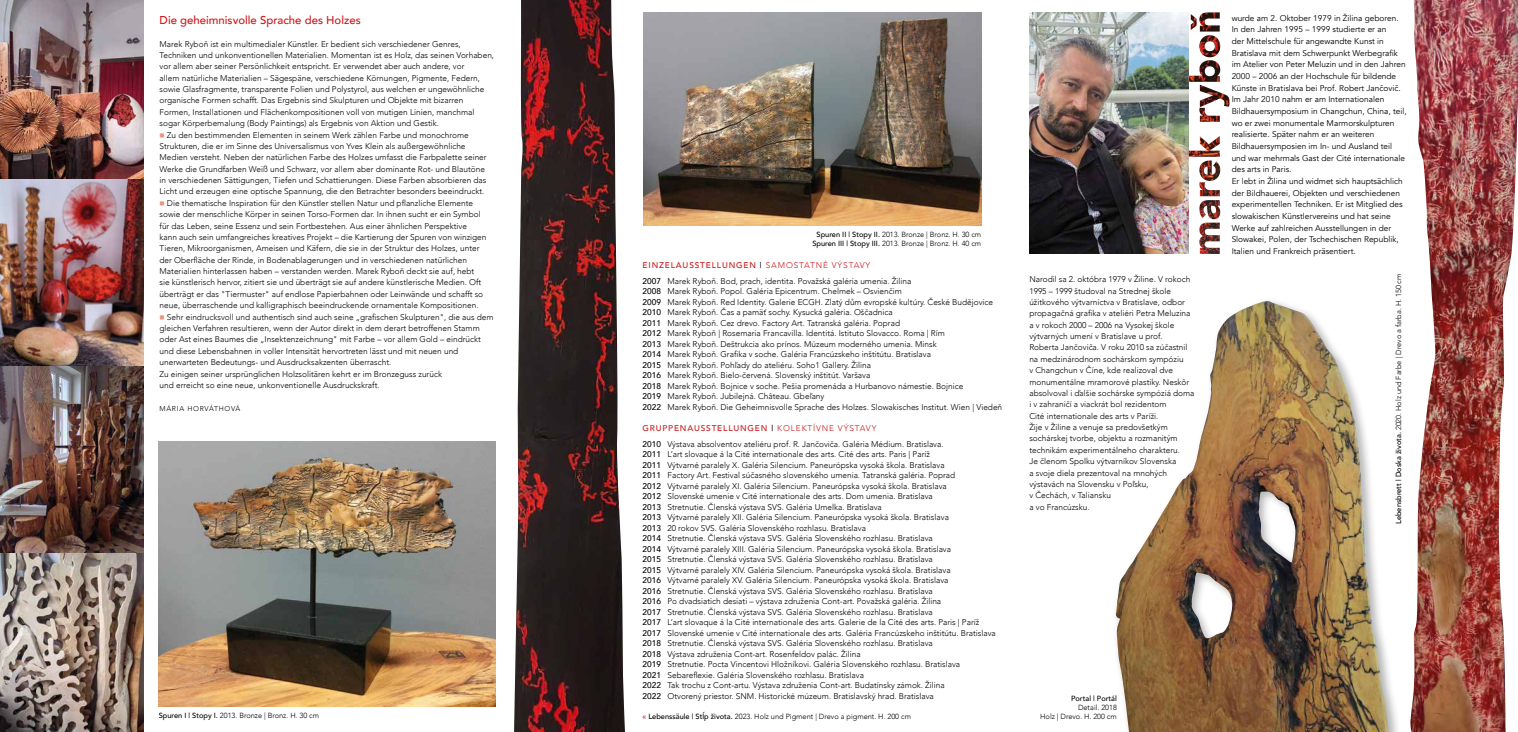
<style>
.page{position:relative;width:1518px;height:732px;background:#fff}
.page>*{position:absolute;margin:0;border:0;box-sizing:border-box;transform-origin:0 0}
.t1{font:500 11.38px "Avenir";color:#cd171a}
.t2{font:300 8.31px/11.4px "Avenir";color:#000}
.t3{font:8.31px/11.6px "Avenir";color:#000}
.t4{font:300 7.44px/8.8px "Avenir";color:#000;text-align:center}
.t5{font:500 7.44px "Avenir";color:#000}
.t6{font:300 7px "Avenir";letter-spacing:.1em;color:#000}
.s1{color:#e7967b}
.s2{font-weight:500}
.s3{font-weight:500;color:#cd171a}
.s4{color:#cd171a}
</style>
<div class="page">
<img style="left:1029px;top:12px;width:160px;height:242px">
<img style="left:644px;top:12px;width:337px;height:214px">
<img style="left:1199px;top:170px;width:22px;height:84px">
<img style="left:1189px;top:12px;width:41px;height:158px">
<img style="left:1410px;top:0;width:108px;height:732px">
<img style="left:1115px;top:301px;width:274px;height:431px">
<img style="left:0;top:0;width:144px;height:178px">
<img style="left:0;top:180px;width:144px;height:185px">
<img style="left:0;top:367px;width:144px;height:185px">
<img style="left:0;top:554px;width:144px;height:178px">
<img style="left:159px;top:441px;width:336px;height:266px">
<img style="left:514px;top:0;width:111px;height:732px">
<h1 class="t1" style="left:160px;top:10px;width:203px">Die geheimnisvolle Sprache des Holzes</h1>
<p class="t2" style="left:160px;top:38px;width:336px">Marek Ryboň ist ein multimedialer Künstler. Er bedient sich verschiedener Genres, Techniken und unkonventionellen Materialien. Momentan ist es Holz, das seinen Vorhaben, vor allem aber seiner Persönlichkeit entspricht. Er verwendet aber auch andere, vor<br>allem natürliche Materialien – Sägespäne, verschiedene Körnungen, Pigmente, Federn, sowie Glasfragmente, transparente Folien und Polystyrol, aus welchen er ungewöhnliche organische Formen schafft. Das Ergebnis sind Skulpturen und Objekte mit bizarren Formen, Installationen und Flächenkompositionen voll von mutigen Linien, manchmal sogar Körperbemalung (Body Paintings) als Ergebnis von Aktion und Gestik.</p>
<p class="t2" style="left:160px;top:129px;width:329px"><span class="s1">■</span> Zu den bestimmenden Elementen in seinem Werk zählen Farbe und monochrome Strukturen, die er im Sinne des Universalismus von Yves Klein als außergewöhnliche Medien versteht. Neben der natürlichen Farbe des Holzes umfasst die Farbpalette seiner Werke die Grundfarben Weiß und Schwarz, vor allem aber dominante Rot- und Blautöne in verschiedenen Sättigungen, Tiefen und Schattierungen. Diese Farben absorbieren das Licht und erzeugen eine optische Spannung, die den Betrachter besonders beeindruckt.</p>
<p class="t2" style="left:160px;top:197px;width:328px"><span class="s1">■</span> Die thematische Inspiration für den Künstler stellen Natur und pflanzliche Elemente sowie der menschliche Körper in seinen Torso-Formen dar. In ihnen sucht er ein Symbol für das Leben, seine Essenz und sein Fortbestehen. Aus einer ähnlichen Perspektive kann auch sein umfangreiches kreatives Projekt – die Kartierung der Spuren von winzigen Tieren, Mikroorganismen, Ameisen und Käfern, die sie in der Struktur des Holzes, unter der Oberfläche der Rinde, in Bodenablagerungen und in verschiedenen natürlichen Materialien hinterlassen haben – verstanden werden. Marek Ryboň deckt sie auf, hebt sie künstlerisch hervor, zitiert sie und überträgt sie auf andere künstlerische Medien. Oft überträgt er das "Tiermuster" auf endlose Papierbahnen oder Leinwände und schafft so neue, überraschende und kalligraphisch beeindruckende ornamentale Kompositionen.</p>
<p class="t2" style="left:160px;top:311px;width:336px"><span class="s1">■</span> Sehr eindrucksvoll und authentisch sind auch seine „grafischen Skulpturen", die aus dem gleichen Verfahren resultieren, wenn der Autor direkt in dem derart betroffenen Stamm oder Ast eines Baumes die „Insektenzeichnung" mit Farbe – vor allem Gold – eindrückt und diese Lebensbahnen in voller Intensität hervortreten lässt und mit neuen und unerwarteten Bedeutungs- und Ausdrucksakzenten überrascht.<br>Zu einigen seiner ursprünglichen Holzsolitären kehrt er im Bronzeguss zurück<br>und erreicht so eine neue, unkonventionelle Ausdruckskraft.</p>
<p class="t6" style="left:160px;top:404px;width:82px">MÁRIA HORVÁTHOVÁ</p>
<p class="t4" style="left:812px;top:230px;width:170px"><span class="s2">Spuren II | Stopy II.</span> 2013. Bronze | Bronz. H. 30 cm<br><span class="s2">Spuren III | Stopy III.</span> 2013. Bronze | Bronz. H. 40 cm</p>
<p class="t2" style="left:643px;top:257px;width:270px;line-height:15.8px"><span class="s3">EINZELAUSSTELLUNGEN</span> <span class="s2">|</span> <span class="s4">SAMOSTATNÉ VÝSTAVY<br></span><span class="s2">2007</span> Marek Ryboň. Bod, prach, identita. Považská galéria umenia. Žilina</p>
<p class="t2" style="left:643px;top:286px;width:361px;line-height:10.5px"><span class="s2">2008</span> Marek Ryboň. Popol. Galéria Epicentrum. Chelmek – Osvienčim<br><span class="s2">2009</span> Marek Ryboň. Red Identity. Galerie ECGH. Zlatý dům evropské kultúry. České Budějovice <span class="s2">2010</span> Marek Ryboň. Čas a pamäť sochy. Kysucká galéria. Oščadnica<br><span class="s2">2011</span> Marek Ryboň. Cez drevo. Factory Art. Tatranská galéria. Poprad<br><span class="s2">2012</span> Marek Ryboň | Rosemaria Francavilla. Identitá. Istituto Slovacco. Roma | Rím<br><span class="s2">2013</span> Marek Ryboň. Deštrukcia ako prínos. Múzeum moderného umenia. Minsk<br><span class="s2">2014</span> Marek Ryboň. Grafika v soche. Galéria Francúzskeho inštitútu. Bratislava<br><span class="s2">2015</span> Marek Ryboň. Pohľady do ateliéru. Soho1 Gallery. Žilina<br><span class="s2">2016</span> Marek Ryboň. Bielo-červená. Slovenský inštitút. Varšava<br><span class="s2">2018</span> Marek Ryboň. Bojnice v soche. Pešia promenáda a Hurbanovo námestie. Bojnice<br><span class="s2">2019</span> Marek Ryboň. Jubilejná. Château. Gbeľany<br><span class="s2">2022</span> Marek Ryboň. Die Geheimnisvolle Sprache des Holzes. Slowakisches Institut. Wien | Viedeň</p>
<p class="t2" style="left:643px;top:420px;width:302px;line-height:15.8px"><span class="s3">GRUPPENAUSSTELLUNGEN</span> <span class="s2">|</span> <span class="s4">KOLEKTÍVNE VÝSTAVY<br></span><span class="s2">2010</span> Výstava absolventov ateliéru prof. R. Jančoviča. Galéria Médium. Bratislava.</p>
<p class="t2" style="left:643px;top:449px;width:355px;line-height:10.5px"><span class="s2">2011</span> L’art slovaque á la Cité internationale des arts. Cité des arts. Paris | Paríž<br><span class="s2">2011</span> Výtvarné paralely X. Galéria Silencium. Paneurópska vysoká škola. Bratislava<br><span class="s2">2011</span> Factory Art. Festival súčasného slovenského umenia. Tatranská galéria. Poprad<br><span class="s2">2012</span> Výtvarné paralely XI. Galéria Silencium. Paneurópska vysoká škola. Bratislava<br><span class="s2">2012</span> Slovenské umenie v Cité internationale des arts. Dom umenia. Bratislava<br><span class="s2">2013</span> Stretnutie. Členská výstava SVS. Galéria Umelka. Bratislava<br><span class="s2">2013</span> Výtvarné paralely XII. Galéria Silencium. Paneurópska vysoká škola. Bratislava<br><span class="s2">2013</span> 20 rokov SVS. Galéria Slovenského rozhlasu. Bratislava<br><span class="s2">2014</span> Stretnutie. Členská výstava SVS. Galéria Slovenského rozhlasu. Bratislava<br><span class="s2">2014</span> Výtvarné paralely XIII. Galéria Silencium. Paneurópska vysoká škola. Bratislava<br><span class="s2">2015</span> Stretnutie. Členská výstava SVS. Galéria Slovenského rozhlasu. Bratislava<br><span class="s2">2015</span> Výtvarné paralely XIV. Galéria Silencium. Paneurópska vysoká škola. Bratislava<br><span class="s2">2016</span> Výtvarné paralely XV. Galéria Silencium. Paneurópska vysoká škola. Bratislava<br><span class="s2">2016</span> Stretnutie. Členská výstava SVS. Galéria Slovenského rozhlasu. Bratislava<br><span class="s2">2016</span> Po dvadsiatich desiati – výstava združenia Cont-art. Považská galéria. Žilina<br><span class="s2">2017</span> Stretnutie. Členská výstava SVS. Galéria Slovenského rozhlasu. Bratislava<br><span class="s2">2017</span> L’art slovaque á la Cité internationale des arts. Galerie de la Cité des arts. Paris | Paríž <span class="s2">2017</span> Slovenské umenie v Cité internationale des arts. Galéria Francúzskeho inštitútu. Bratislava <span class="s2">2018</span> Stretnutie. Členská výstava SVS. Galéria Slovenského rozhlasu. Bratislava<br><span class="s2">2018</span> Výstava združenia Cont-art. Rosenfeldov palác. Žilina<br><span class="s2">2019</span> Stretnutie. Pocta Vincentovi Hložníkovi. Galéria Slovenského rozhlasu. Bratislava<br><span class="s2">2021</span> Sebareflexie. Galéria Slovenského rozhlasu. Bratislava<br><span class="s2">2022</span> Tak trochu z Cont-artu. Výstava združenia Cont-art. Budatínsky zámok. Žilina<br><span class="s2">2022</span> Otvorený priestor. SNM. Historické múzeum. Bratislavský hrad. Bratislava</p>
<p class="t4" style="left:159px;top:711px;width:162px"><span class="s2">Spuren I | Stopy I.</span> 2013. Bronze | Bronz. H. 30 cm</p>
<p class="t4" style="left:643px;top:712px;width:270px"><span class="s3">«</span> <span class="s2">Lebenssäule | Stĺp života.</span> 2023. Holz und Pigment | Drevo a pigment. H. 200 cm</p>
<p class="t3" style="left:1232px;top:12px;width:177px">wurde am 2. Oktober 1979 in Žilina geboren.<br>In den Jahren 1995 – 1999 studierte er an<br>der Mittelschule für angewandte Kunst in Bratislava mit dem Schwerpunkt Werbegrafik im Atelier von Peter Meluzin und in den Jahren 2000 – 2006 an der Hochschule für bildende Künste in Bratislava bei Prof. Robert Jančovič.<br>Im Jahr 2010 nahm er am Internationalen Bildhauersymposium in Changchun, China, teil, wo er zwei monumentale Marmorskulpturen realisierte. Später nahm er an weiteren Bildhauersymposien im In- und Ausland teil und war mehrmals Gast der Cité internationale des arts in Paris.<br>Er lebt in Žilina und widmet sich hauptsächlich der Bildhauerei, Objekten und verschiedenen experimentellen Techniken. Er ist Mitglied des slowakischen Künstlervereins und hat seine Werke auf zahlreichen Ausstellungen in der Slowakei, Polen, der Tschechischen Republik, Italien und Frankreich präsentiert.</p>
<p class="t2" style="left:1029px;top:273px;width:167px">Narodil sa 2. októbra 1979 v Žiline. V rokoch 1995 – 1999 študoval na Strednej škole úžitkového výtvarníctva v Bratislave, odbor propagačná grafika v ateliéri Petra Meluzina a v rokoch 2000 – 2006 na Vysokej škole výtvarných umení v Bratislave u prof.<br>Roberta Jančoviča. V roku 2010 sa zúčastnil na medzinárodnom sochárskom sympóziu<br>v Changchun v Číne, kde realizoval dve monumentálne mramorové plastiky. Neskôr absolvoval i ďalšie sochárske sympóziá doma i v zahraničí a viackrát bol rezidentom<br>Cité internationale des arts v Paríži.<br>Žije v Žiline a venuje sa predovšetkým sochárskej tvorbe, objektu a rozmanitým technikám experimentálneho charakteru.<br>Je členom Spolku výtvarníkov Slovenska<br>a svoje diela prezentoval na mnohých výstavách na Slovensku v Poľsku,<br>v Čechách, v Taliansku<br>a vo Francúzsku.</p>
<p class="t4" style="left:1394px;top:524px;width:252px;rotate:-90deg"><span class="s2">Lebensbrett | Doska života.</span> 2020. Holz und Farbe | Drevo a farba. H. 150 cm</p>
<p class="t5" style="left:1071px;top:692px;width:47px">Portal | Portál</p>
<p class="t4" style="left:1040px;top:703px;width:78px;text-align:right">Detail. 2018<br>Holz | Drevo. H. 200 cm</p>
</div>
